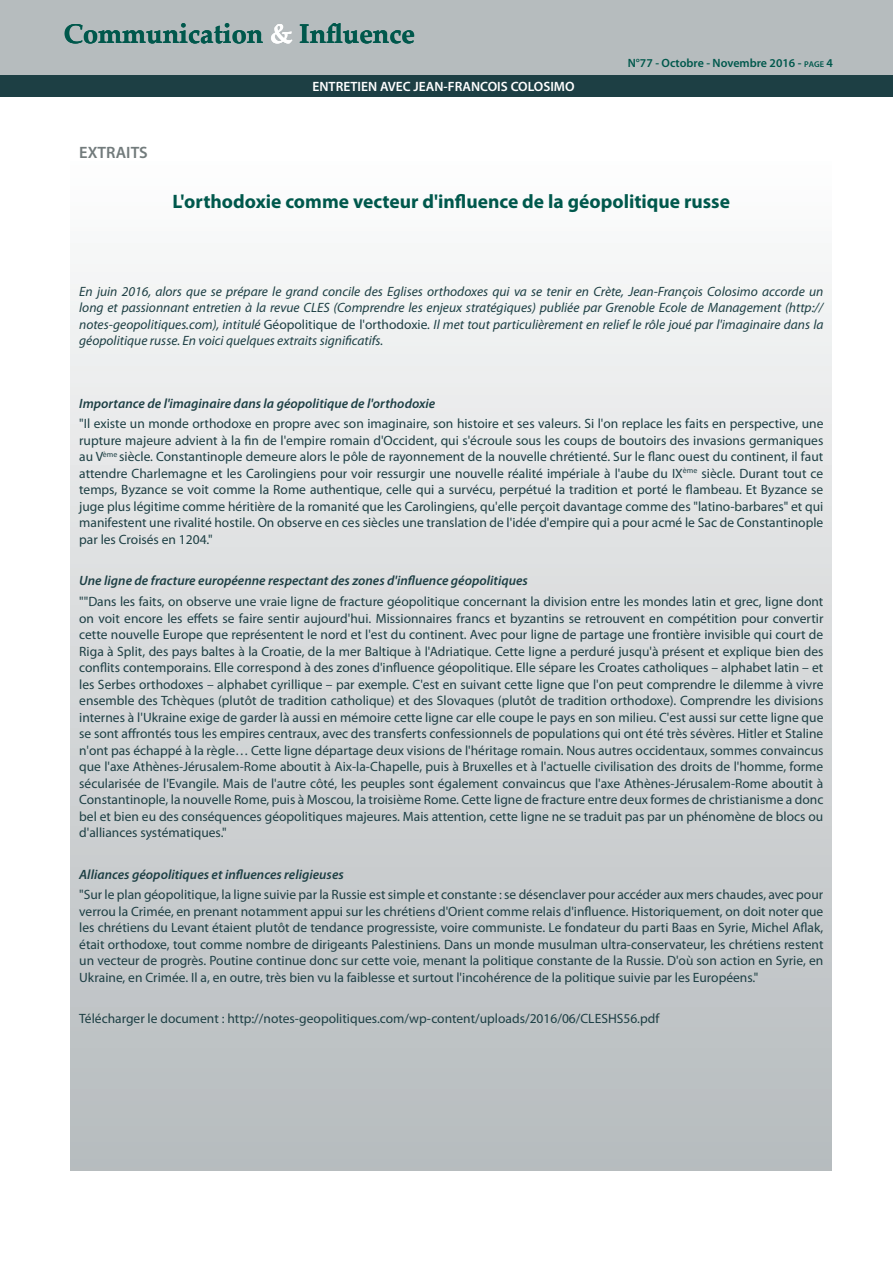
<style>
.page{position:relative;width:893px;height:1263px;background:#fff}
.page>*{position:absolute;margin:0;border:0;box-sizing:border-box;transform-origin:0 0}
.t1{font:700 27px "Palatino Linotype";color:#00584c}
.Titre_article_P1-4{font:700 19.5px "Myriad Pro";color:#00584c}
.Titre_colonnes{font:600 16.5px "Myriad Pro";color:#727b7c}
.Style_de_paragraphe{font:13.5px/16.5px "Myriad Pro";color:#1d3f44;text-align:justify}
.Style_de_paragraphe-2{font:italic 13.5px/16.5px "Myriad Pro";color:#1d3f44;text-align:justify}
.Style_de_paragraphe-3{font:italic 600 13.5px "Myriad Pro";color:#1d3f44}
.t2{font:600 13.5px "Myriad Pro";color:#fff}
.t3{font:600 12px "Myriad Pro";color:#00584c}
.s1{color:#fff}
.s2{font-size:8.4px}
.s3{font-style:normal}
</style>
<div class="page">
<div style="left:0;top:0;width:893px;height:74px;background:#b6bcbe"></div>
<div style="left:0;top:76px;width:893px;height:21px;background:#1d3f44"></div>
<div style="left:71px;top:123px;width:761px;height:1047px;background:linear-gradient(to bottom,#fff,#b4b9bc)"></div>
<p class="t1" style="left:64px;top:14px;width:353px">Communication <span class="s1">&amp;</span> Influence</p>
<p class="Titre_colonnes" style="left:79px;top:141px;width:70px">EXTRAITS</p>
<p class="t2" style="left:313px;top:78px;width:264px">ENTRETIEN AVEC JEAN-FRANCOIS COLOSIMO</p>
<p class="t3" style="left:628px;top:55px;width:207px">N°77 - Octobre - Novembre 2016 - <span class="s2">page</span> 4</p>
<p class="Titre_article_P1-4" style="left:173px;top:189px;width:559px">L'orthodoxie comme vecteur d'influence de la géopolitique russe</p>
<p class="Style_de_paragraphe-2" style="left:79px;top:283px;width:746px">En juin 2016, alors que se prépare le grand concile des Eglises orthodoxes qui va se tenir en Crète, Jean-François Colosimo accorde un long et passionnant entretien à la revue CLES (Comprendre les enjeux stratégiques) publiée par Grenoble Ecole de Management (http:// notes-geopolitiques.com), intitulé <span class="s3">Géopolitique de l'orthodoxie</span>. Il met tout particulièrement en relief le rôle joué par l'imaginaire dans la géopolitique russe. En voici quelques extraits significatifs.</p>
<p class="Style_de_paragraphe-3" style="left:79px;top:394px;width:358px">Importance de l'imaginaire dans la géopolitique de l'orthodoxie</p>
<p class="Style_de_paragraphe" style="left:79px;top:415px;width:746px">"Il existe un monde orthodoxe en propre avec son imaginaire, son histoire et ses valeurs. Si l'on replace les faits en perspective, une rupture majeure advient à la fin de l'empire romain d'Occident, qui s'écroule sous les coups de boutoirs des invasions germaniques au V<sup>ème</sup> siècle. Constantinople demeure alors le pôle de rayonnement de la nouvelle chrétienté. Sur le flanc ouest du continent, il faut attendre Charlemagne et les Carolingiens pour voir ressurgir une nouvelle réalité impériale à l'aube du IX<sup>ème</sup> siècle. Durant tout ce temps, Byzance se voit comme la Rome authentique, celle qui a survécu, perpétué la tradition et porté le flambeau. Et Byzance se juge plus légitime comme héritière de la romanité que les Carolingiens, qu'elle perçoit davantage comme des "latino-barbares" et qui manifestent une rivalité hostile. On observe en ces siècles une translation de l'idée d'empire qui a pour acmé le Sac de Constantinople par les Croisés en 1204."</p>
<p class="Style_de_paragraphe-3" style="left:79px;top:572px;width:450px">Une ligne de fracture européenne respectant des zones d'influence géopolitiques</p>
<p class="Style_de_paragraphe" style="left:79px;top:593px;width:746px">""Dans les faits, on observe une vraie ligne de fracture géopolitique concernant la division entre les mondes latin et grec, ligne dont on voit encore les effets se faire sentir aujourd'hui. Missionnaires francs et byzantins se retrouvent en compétition pour convertir cette nouvelle Europe que représentent le nord et l'est du continent. Avec pour ligne de partage une frontière invisible qui court de Riga à Split, des pays baltes à la Croatie, de la mer Baltique à l'Adriatique. Cette ligne a perduré jusqu'à présent et explique bien des conflits contemporains. Elle correspond à des zones d'influence géopolitique. Elle sépare les Croates catholiques – alphabet latin – et les Serbes orthodoxes – alphabet cyrillique – par exemple. C'est en suivant cette ligne que l'on peut comprendre le dilemme à vivre ensemble des Tchèques (plutôt de tradition catholique) et des Slovaques (plutôt de tradition orthodoxe). Comprendre les divisions internes à l'Ukraine exige de garder là aussi en mémoire cette ligne car elle coupe le pays en son milieu. C'est aussi sur cette ligne que se sont affrontés tous les empires centraux, avec des transferts confessionnels de populations qui ont été très sévères. Hitler et Staline n'ont pas échappé à la règle… Cette ligne départage deux visions de l'héritage romain. Nous autres occidentaux, sommes convaincus que l'axe Athènes-Jérusalem-Rome aboutit à Aix-la-Chapelle, puis à Bruxelles et à l'actuelle civilisation des droits de l'homme, forme sécularisée de l'Evangile. Mais de l'autre côté, les peuples sont également convaincus que l'axe Athènes-Jérusalem-Rome aboutit à Constantinople, la nouvelle Rome, puis à Moscou, la troisième Rome. Cette ligne de fracture entre deux formes de christianisme a donc bel et bien eu des conséquences géopolitiques majeures. Mais attention, cette ligne ne se traduit pas par un phénomène de blocs ou d'alliances systématiques."</p>
<p class="Style_de_paragraphe-3" style="left:79px;top:865px;width:266px">Alliances géopolitiques et influences religieuses</p>
<p class="Style_de_paragraphe" style="left:79px;top:886px;width:746px">"Sur le plan géopolitique, la ligne suivie par la Russie est simple et constante : se désenclaver pour accéder aux mers chaudes, avec pour verrou la Crimée, en prenant notamment appui sur les chrétiens d'Orient comme relais d'influence. Historiquement, on doit noter que les chrétiens du Levant étaient plutôt de tendance progressiste, voire communiste. Le fondateur du parti Baas en Syrie, Michel Aflak, était orthodoxe, tout comme nombre de dirigeants Palestiniens. Dans un monde musulman ultra-conservateur, les chrétiens restent un vecteur de progrès. Poutine continue donc sur cette voie, menant la politique constante de la Russie. D'où son action en Syrie, en Ukraine, en Crimée. Il a, en outre, très bien vu la faiblesse et surtout l'incohérence de la politique suivie par les Européens."</p>
<p class="Style_de_paragraphe" style="left:79px;top:1010px;width:582px">Télécharger le document : http://notes-geopolitiques.com/wp-content/uploads/2016/06/CLESHS56.pdf</p>
</div>
